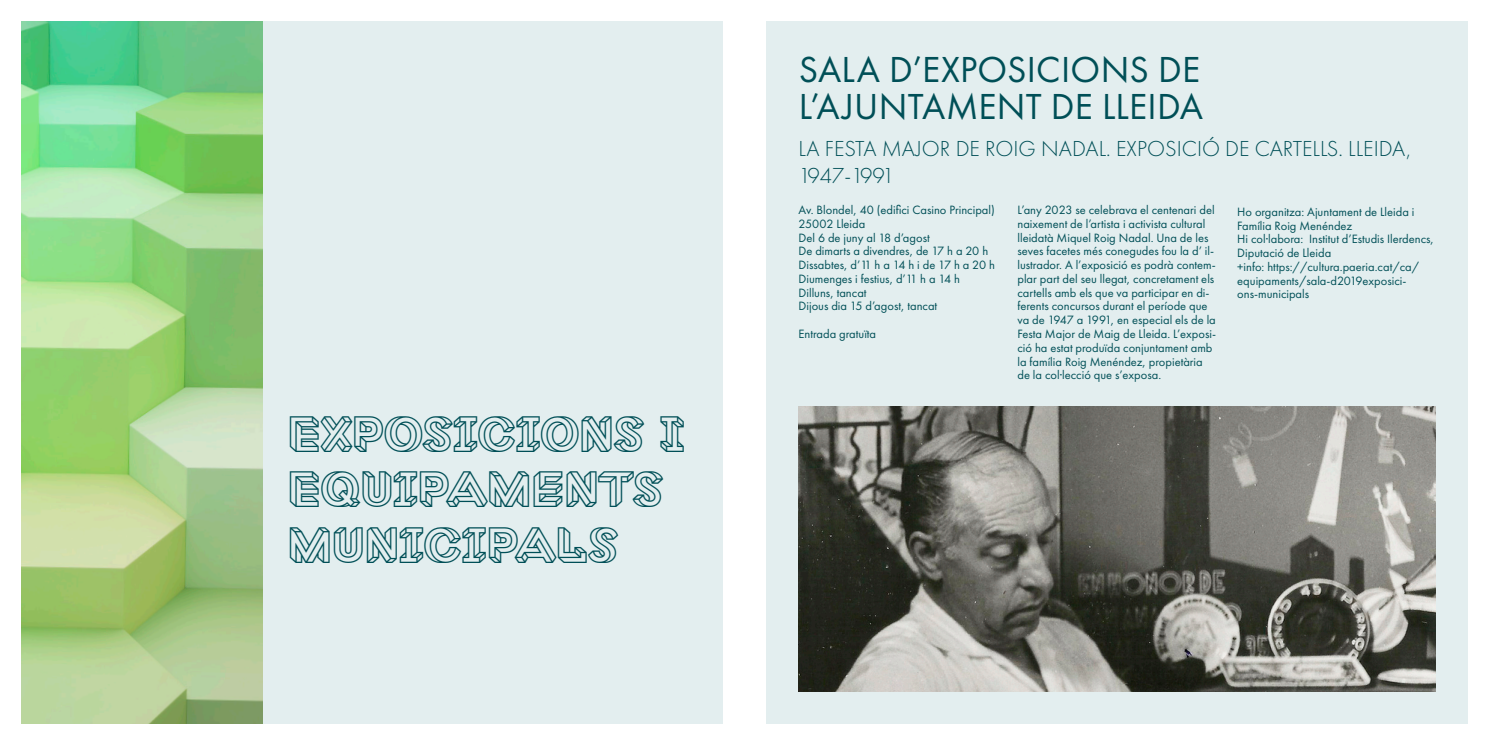
<style>
.page{position:relative;width:1489px;height:745px;background:#fff}
.page>*{position:absolute;margin:0;border:0;box-sizing:border-box;transform-origin:0 0}
.TITOL1{font:46.12px/55.2px "Macula Line";letter-spacing:-.005em;color:#004f57}
.TITOL1-2{font:37.5px/37.5px "Futura PT";letter-spacing:.005em;color:#004f57}
.subtitol{font:300 22.5px/27px "Futura PT";color:#004f57}
.INFO_23{font:12.5px/13.8px "Futura PT";color:#004f57}
</style>
<div class="page">
<div style="left:744px;top:0;width:744px;height:744px;background:#e3eeef"></div>
<img style="left:798px;top:406px;width:637px;height:285px">
<div style="left:0;top:0;width:744px;height:744px;background:#e3eeef"></div>
<img style="left:21px;top:22px;width:241px;height:701px">
<div style="left:0;top:723px;width:765px;height:21px;background:#fff"></div>
<div style="left:744px;top:0;width:744px;height:21px;background:#fff"></div>
<div style="left:723px;top:723px;width:765px;height:21px;background:#fff"></div>
<div style="left:0;top:0;width:744px;height:21px;background:#fff"></div>
<div style="left:0;top:0;width:21px;height:744px;background:#fff"></div>
<div style="left:1467px;top:0;width:21px;height:744px;background:#fff"></div>
<div style="left:723px;top:0;width:42px;height:744px;background:#fff"></div>
<p class="TITOL1" style="left:288px;top:407px;width:398px">EXPOSICIONS I<br>EQUIPAMENTS<br>MUNICIPALS</p>
<p class="TITOL1-2" style="left:798px;top:50px;width:406px">SALA D’EXPOSICIONS DE<br>L’AJUNTAMENT DE LLEIDA</p>
<p class="subtitol" style="left:798px;top:135px;width:614px">LA FESTA MAJOR DE ROIG NADAL. EXPOSICIÓ DE CARTELLS. LLEIDA,<br>1947-1991</p>
<p class="INFO_23" style="left:1017px;top:203px;width:200px">L’any 2023 se celebrava el centenari del naixement de l’artista i activista cultural lleidatà Miquel Roig Nadal. Una de les seves facetes més conegudes fou la d’ il· lustrador. A l’exposició es podrà contem&shy;plar part del seu llegat, concretament els cartells amb els que va participar en di&shy;ferents concursos durant el període que va de 1947 a 1991, en especial els de la Festa Major de Maig de Lleida. L’exposi&shy;ció ha estat produïda conjuntament amb la família Roig Menéndez, propietària de la col·lecció que s’exposa.</p>
<p class="INFO_23" style="left:1237px;top:204px;width:179px">Ho organitza: Ajuntament de Lleida i<br>Família Roig Menéndez</p>
<p class="INFO_23" style="left:798px;top:203px;width:198px">Av. Blondel, 40 (edifici Casino Principal)<br>25002 Lleida</p>
<p class="INFO_23" style="left:798px;top:230px;width:133px">Del 6 de juny al 18 d’agost</p>
<p class="INFO_23" style="left:798px;top:244px;width:191px">De dimarts a divendres, de 17 h a 20 h</p>
<p class="INFO_23" style="left:798px;top:258px;width:198px">Dissabtes, d’11 h a 14 h i de 17 h a 20 h</p>
<p class="INFO_23" style="left:798px;top:272px;width:163px">Diumenges i festius, d’11 h a 14 h</p>
<p class="INFO_23" style="left:798px;top:285px;width:69px">Dilluns, tancat</p>
<p class="INFO_23" style="left:798px;top:299px;width:140px">Dijous dia 15 d’agost, tancat</p>
<p class="INFO_23" style="left:798px;top:327px;width:79px">Entrada gratuïta</p>
<p class="INFO_23" style="left:1237px;top:232px;width:198px">Hi col·labora: Institut d’Estudis Ilerdencs,<br>Diputació de Lleida</p>
<p class="INFO_23" style="left:1237px;top:259px;width:183px">+info: https://cultura.paeria.cat/ca/ equipaments/sala-d2019exposici&shy;ons-municipals</p>
</div>
